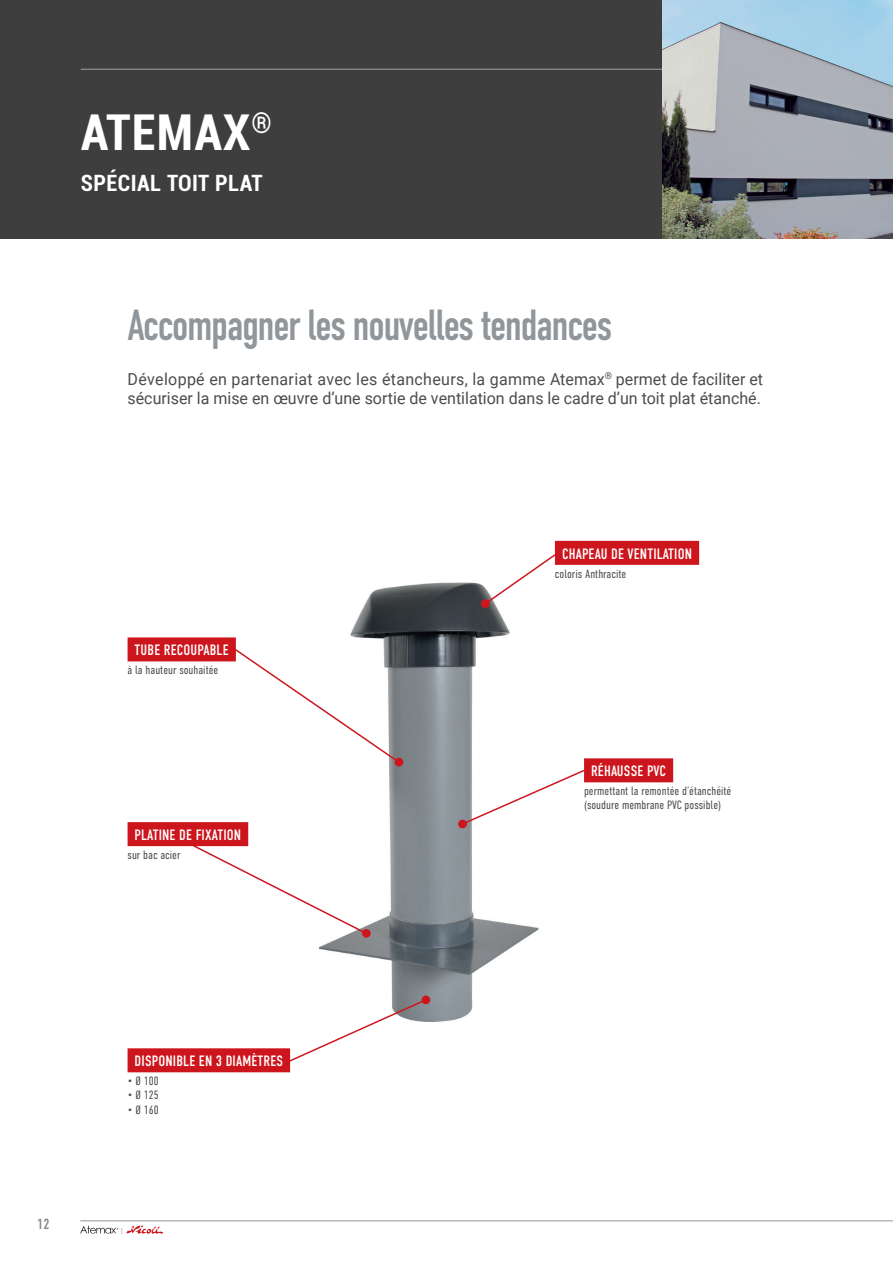
<style>
.page{position:relative;width:893px;height:1263px;background:#fff}
.page>*{position:absolute;margin:0;border:0;box-sizing:border-box;transform-origin:0 0}
.t1{font:700 condensed 49.5px "Roboto";letter-spacing:.02em;color:#fff}
.t2{font:43.5px "DIN Condensed";letter-spacing:-.04em;color:#91969b}
.t3{font:700 condensed 22.5px "Roboto";letter-spacing:.02em;color:#fff}
.t4{font:16.5px/19.8px "Roboto";color:#4b4c4d}
.t5{font:15px "DIN Condensed";letter-spacing:.01em;color:#fff}
.t6{font:14.7px "DIN Condensed";color:#81888e}
.t7{font:300 12px/14.4px "DIN Condensed";color:#4b4c4d}
.t8{font:8.1px "DIN Condensed";color:#bcbdc0;scale:1.11 1}
</style>
<div class="page">
<hr style="left:80px;top:1220px;width:813px;height:1px;background:#939598">
<svg style="left:80px;top:1225px;width:83px;height:9px"></svg>
<img style="left:318px;top:582px;width:221px;height:440px">
<div style="left:128px;top:822px;width:120px;height:24px;background:#cd151d"></div>
<div style="left:128px;top:1048px;width:162px;height:24px;background:#cd151d"></div>
<div style="left:555px;top:541px;width:144px;height:24px;background:#cd151d"></div>
<svg style="left:191px;top:844px;width:177px;height:91px"></svg>
<div style="left:362px;top:929px;width:9px;height:9px;background:#cd151d;border-radius:50%"></div>
<svg style="left:483px;top:553px;width:74px;height:53px"></svg>
<div style="left:481px;top:599px;width:9px;height:9px;background:#cd151d;border-radius:50%"></div>
<div style="left:584px;top:758px;width:89px;height:24px;background:#cd151d"></div>
<svg style="left:461px;top:768px;width:125px;height:58px"></svg>
<div style="left:458px;top:820px;width:9px;height:8px;background:#cd151d;border-radius:50%"></div>
<svg style="left:288px;top:998px;width:140px;height:65px"></svg>
<div style="left:421px;top:995px;width:9px;height:9px;background:#cd151d;border-radius:50%"></div>
<div style="left:128px;top:637px;width:108px;height:24px;background:#cd151d"></div>
<svg style="left:232px;top:646px;width:169px;height:118px"></svg>
<div style="left:395px;top:758px;width:8px;height:8px;background:#cd151d;border-radius:50%"></div>
<div style="left:0;top:0;width:893px;height:239px;background:#3e3e3f"></div>
<hr style="left:81px;top:69px;width:758px;height:1px;background:#939598">
<img style="left:662px;top:0;width:231px;height:239px">
<h1 class="t1" style="left:81px;top:97px;width:193px">ATEMAX<sup>®</sup></h1>
<h3 class="t3" style="left:81px;top:167px;width:183px">SPÉCIAL TOIT PLAT</h3>
<h2 class="t2" style="left:128px;top:300px;width:486px">Accompagner les nouvelles tendances</h2>
<p class="t4" style="left:128px;top:368px;width:637px">Développé en partenariat avec les étancheurs, la gamme Atemax<sup>®</sup> permet de faciliter et sécuriser la mise en œuvre d’une sortie de ventilation dans le cadre d’un toit plat étanché.</p>
<p class="t5" style="left:135px;top:642px;width:96px">TUBE RECOUPABLE</p>
<p class="t7" style="left:128px;top:663px;width:92px">à la hauteur souhaitée</p>
<p class="t5" style="left:135px;top:827px;width:108px">PLATINE DE FIXATION</p>
<p class="t7" style="left:128px;top:847px;width:54px">sur bac acier</p>
<p class="t5" style="left:562px;top:545px;width:132px">CHAPEAU DE VENTILATION</p>
<p class="t7" style="left:555px;top:566px;width:73px">coloris Anthracite</p>
<p class="t5" style="left:591px;top:763px;width:76px">RÉHAUSSE PVC</p>
<p class="t7" style="left:584px;top:784px;width:149px">permettant la remontée d’étanchéité (soudure membrane PVC possible)</p>
<p class="t6" style="left:37px;top:1216px;width:14px">12</p>
<p class="t5" style="left:135px;top:1053px;width:150px">DISPONIBLE EN 3 DIAMÈTRES</p>
<p class="t7" style="left:128px;top:1074px;width:33px">• Ø 100</p>
<p class="t7" style="left:128px;top:1088px;width:33px">• Ø 125</p>
<p class="t7" style="left:128px;top:1102px;width:33px">• Ø 160</p>
<p class="t8" style="left:121px;top:1226px;width:3px">I</p>
</div>
